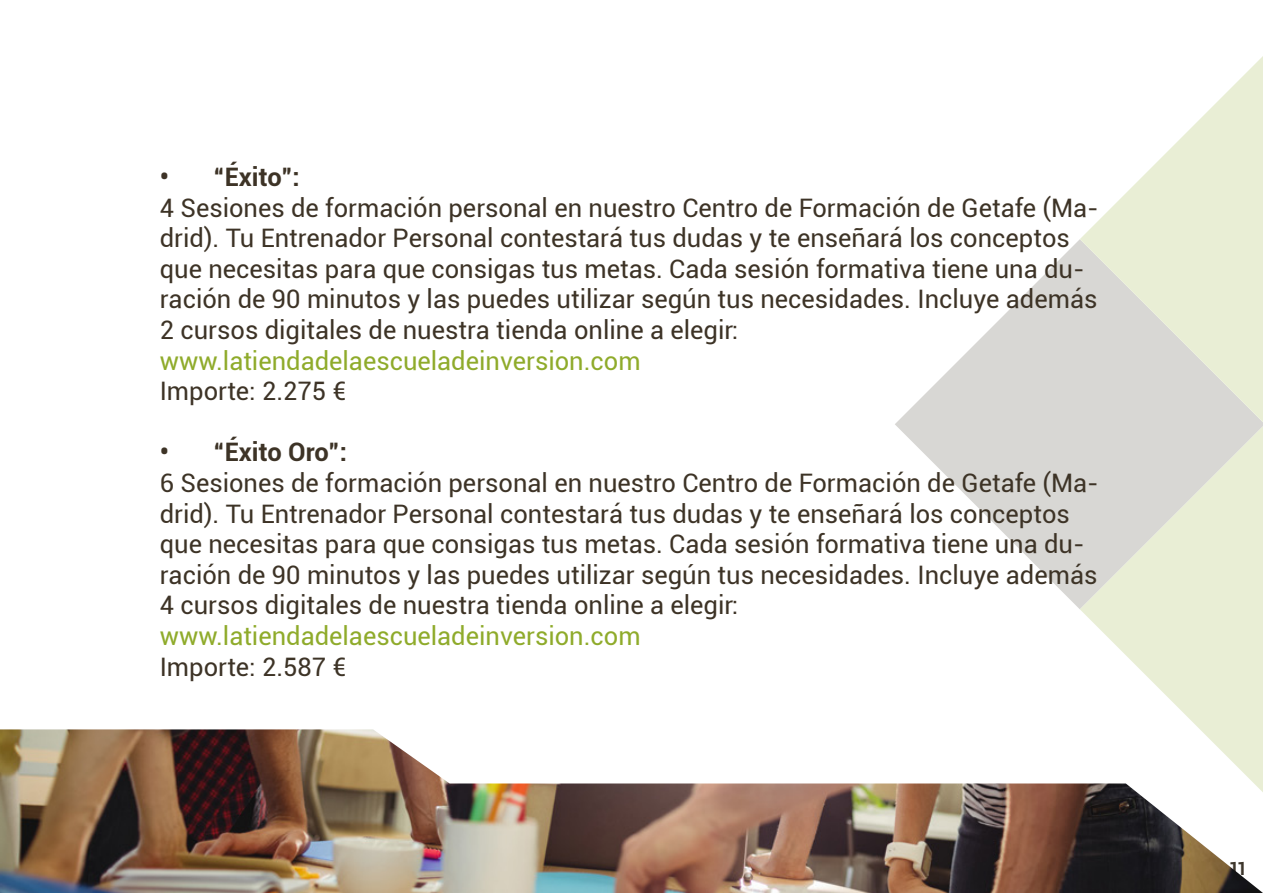
<style>
.page{position:relative;width:1263px;height:893px;background:#fff}
.page>*{position:absolute;margin:0;border:0;box-sizing:border-box;transform-origin:0 0}
.t1{font:25.5px/30.6px "Roboto";color:#3d3326}
.t2{font:25.5px "Roboto";color:#8fab2b}
.t3{font:700 25.5px "Roboto";color:#3d3326}
.t4{font:700 18px "Roboto";color:#3d362b}
</style>
<div class="page">
<svg style="left:895px;top:239px;width:185px;height:370px;fill:#dcdbd8"></svg>
<svg style="left:1080px;top:56px;width:183px;height:368px;fill:#e9eed5"></svg>
<svg style="left:1080px;top:424px;width:183px;height:305px;background:#e6e8da"></svg>
<img style="left:0;top:729px;width:1263px;height:164px">
<p class="t3" style="left:160px;top:159px;width:142px">• “Éxito”:</p>
<p class="t1" style="left:160px;top:191px;width:940px">4 Sesiones de formación personal en nuestro Centro de Formación de Getafe (Ma&shy;drid). Tu Entrenador Personal contestará tus dudas y te enseñará los conceptos que necesitas para que consigas tus metas. Cada sesión formativa tiene una du&shy;ración de 90 minutos y las puedes utilizar según tus necesidades. Incluye además 2 cursos digitales de nuestra tienda online a elegir:</p>
<p class="t2" style="left:160px;top:343px;width:482px">www.latiendadelaescueladeinversion.com</p>
<p class="t1" style="left:160px;top:375px;width:188px">Importe: 2.275 €</p>
<p class="t3" style="left:160px;top:434px;width:189px">• “Éxito Oro”:</p>
<p class="t1" style="left:160px;top:467px;width:940px">6 Sesiones de formación personal en nuestro Centro de Formación de Getafe (Ma&shy;drid). Tu Entrenador Personal contestará tus dudas y te enseñará los conceptos que necesitas para que consigas tus metas. Cada sesión formativa tiene una du&shy;ración de 90 minutos y las puedes utilizar según tus necesidades. Incluye además 4 cursos digitales de nuestra tienda online a elegir:</p>
<p class="t2" style="left:160px;top:618px;width:482px">www.latiendadelaescueladeinversion.com</p>
<p class="t1" style="left:160px;top:650px;width:188px">Importe: 2.587 €</p>
<p class="t4" style="left:1229px;top:856px;width:20px">11</p>
</div>
